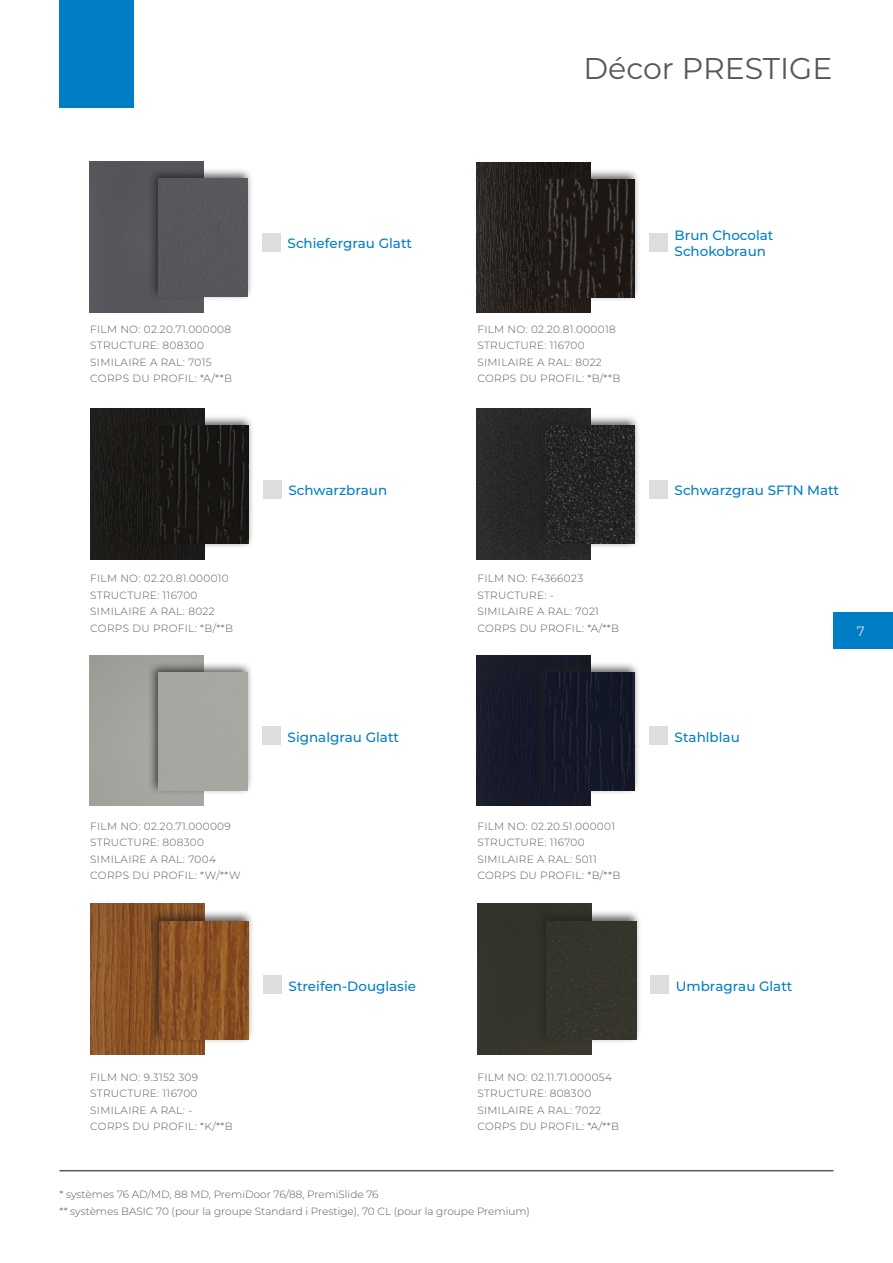
<style>
.page{position:relative;width:893px;height:1263px;background:#fff}
.page>*{position:absolute;margin:0;border:0;box-sizing:border-box;transform-origin:0 0}
.t1{font:30px "Montserrat";color:#57585a}
.t2{font:500 13.5px "Montserrat";color:#007ec5}
.t3{font:13.5px "Montserrat";color:#dcdddf}
.t4{font:300 10.5px "Montserrat";letter-spacing:.03em;color:#57585a}
.t5{font:300 10.5px/16.5px "Montserrat";color:#57585a}
</style>
<div class="page">
<div style="left:833px;top:612px;width:60px;height:36px;background:#007ec5"></div>
<hr style="left:60px;top:1170px;width:773px;height:1px;background:#57585a">
<div style="left:60px;top:0;width:74px;height:108px;background:#007ec5"></div>
<div style="left:650px;top:975px;width:18px;height:18px;background:#dcdddf"></div>
<div style="left:477px;top:904px;width:114px;height:151px;background:#34342b"></div>
<div style="left:536px;top:909px;width:106px;height:135px;background:#231f20;opacity:.75"></div>
<div style="left:547px;top:921px;width:89px;height:118px;background:#35352b"></div>
<div style="left:649px;top:480px;width:18px;height:18px;background:#dcdddf"></div>
<img style="left:476px;top:409px;width:114px;height:150px">
<div style="left:534px;top:414px;width:106px;height:135px;background:#231f20;opacity:.75"></div>
<img style="left:546px;top:426px;width:89px;height:118px">
<div style="left:262px;top:726px;width:18px;height:18px;background:#dcdddf"></div>
<div style="left:148px;top:661px;width:105px;height:134px;background:#231f20;opacity:.75"></div>
<div style="left:159px;top:672px;width:89px;height:118px;background:#a7a6a1"></div>
<div style="left:649px;top:726px;width:18px;height:18px;background:#dcdddf"></div>
<div style="left:476px;top:655px;width:114px;height:151px;background:#181a29"></div>
<div style="left:534px;top:661px;width:106px;height:134px;background:#231f20;opacity:.75"></div>
<img style="left:546px;top:672px;width:89px;height:118px">
<div style="left:263px;top:975px;width:18px;height:18px;background:#dcdddf"></div>
<img style="left:90px;top:904px;width:114px;height:151px">
<div style="left:149px;top:909px;width:105px;height:135px;background:#231f20;opacity:.75"></div>
<img style="left:160px;top:921px;width:89px;height:118px">
<div style="left:649px;top:233px;width:18px;height:18px;background:#dcdddf"></div>
<img style="left:476px;top:162px;width:114px;height:151px">
<div style="left:534px;top:168px;width:106px;height:134px;background:#231f20;opacity:.75"></div>
<img style="left:546px;top:179px;width:89px;height:118px">
<div style="left:263px;top:480px;width:18px;height:18px;background:#dcdddf"></div>
<img style="left:90px;top:409px;width:114px;height:150px">
<div style="left:148px;top:414px;width:106px;height:135px;background:#231f20;opacity:.75"></div>
<img style="left:160px;top:426px;width:89px;height:118px">
<div style="left:262px;top:233px;width:18px;height:18px;background:#dcdddf"></div>
<div style="left:89px;top:162px;width:114px;height:150px;background:#56565b"></div>
<div style="left:148px;top:167px;width:105px;height:135px;background:#231f20;opacity:.75"></div>
<div style="left:159px;top:179px;width:89px;height:118px;background:#56575b"></div>
<p class="t1" style="left:583px;top:48px;width:250px">Décor PRESTIGE</p>
<p class="t4" style="left:90px;top:322px;width:142px">FILM NO: 02.20.71.000008</p>
<p class="t4" style="left:90px;top:338px;width:115px">STRUCTURE: 808300</p>
<p class="t4" style="left:90px;top:355px;width:123px">SIMILAIRE A RAL: 7015</p>
<p class="t4" style="left:90px;top:371px;width:143px">CORPS DU PROFIL: *A/**B</p>
<p class="t2" style="left:288px;top:234px;width:126px">Schiefergrau Glatt</p>
<p class="t4" style="left:477px;top:322px;width:140px">FILM NO: 02.20.81.000018</p>
<p class="t4" style="left:477px;top:338px;width:109px">STRUCTURE: 116700</p>
<p class="t4" style="left:477px;top:355px;width:126px">SIMILAIRE A RAL: 8022</p>
<p class="t4" style="left:477px;top:371px;width:144px">CORPS DU PROFIL: *B/**B</p>
<p class="t2" style="left:675px;top:226px;width:100px">Brun Chocolat</p>
<p class="t2" style="left:675px;top:242px;width:93px">Schokobraun</p>
<p class="t4" style="left:90px;top:571px;width:140px">FILM NO: 02.20.81.000010</p>
<p class="t4" style="left:90px;top:588px;width:109px">STRUCTURE: 116700</p>
<p class="t4" style="left:90px;top:604px;width:126px">SIMILAIRE A RAL: 8022</p>
<p class="t4" style="left:90px;top:621px;width:144px">CORPS DU PROFIL: *B/**B</p>
<p class="t4" style="left:90px;top:819px;width:142px">FILM NO: 02.20.71.000009</p>
<p class="t4" style="left:90px;top:835px;width:115px">STRUCTURE: 808300</p>
<p class="t4" style="left:90px;top:852px;width:127px">SIMILAIRE A RAL: 7004</p>
<p class="t4" style="left:90px;top:868px;width:152px">CORPS DU PROFIL: *W/**W</p>
<p class="t2" style="left:289px;top:481px;width:100px">Schwarzbraun</p>
<p class="t4" style="left:477px;top:571px;width:107px">FILM NO: F4366023</p>
<p class="t4" style="left:477px;top:588px;width:78px">STRUCTURE: -</p>
<p class="t4" style="left:477px;top:604px;width:123px">SIMILAIRE A RAL: 7021</p>
<p class="t4" style="left:477px;top:621px;width:143px">CORPS DU PROFIL: *A/**B</p>
<p class="t2" style="left:675px;top:481px;width:166px">Schwarzgrau SFTN Matt</p>
<p class="t3" style="left:857px;top:622px;width:9px">7</p>
<p class="t2" style="left:288px;top:727px;width:113px">Signalgrau Glatt</p>
<p class="t2" style="left:675px;top:727px;width:67px">Stahlblau</p>
<p class="t4" style="left:477px;top:819px;width:139px">FILM NO: 02.20.51.000001</p>
<p class="t4" style="left:477px;top:835px;width:109px">STRUCTURE: 116700</p>
<p class="t4" style="left:477px;top:852px;width:121px">SIMILAIRE A RAL: 5011</p>
<p class="t4" style="left:477px;top:868px;width:144px">CORPS DU PROFIL: *B/**B</p>
<p class="t4" style="left:90px;top:1070px;width:109px">FILM NO: 9.3152 309</p>
<p class="t4" style="left:90px;top:1086px;width:109px">STRUCTURE: 116700</p>
<p class="t4" style="left:90px;top:1103px;width:104px">SIMILAIRE A RAL: -</p>
<p class="t4" style="left:90px;top:1119px;width:144px">CORPS DU PROFIL: *K/**B</p>
<p class="t2" style="left:289px;top:976px;width:129px">Streifen-Douglasie</p>
<p class="t4" style="left:477px;top:1070px;width:136px">FILM NO: 02.11.71.000054</p>
<p class="t4" style="left:477px;top:1086px;width:115px">STRUCTURE: 808300</p>
<p class="t4" style="left:477px;top:1103px;width:125px">SIMILAIRE A RAL: 7022</p>
<p class="t4" style="left:477px;top:1119px;width:143px">CORPS DU PROFIL: *A/**B</p>
<p class="t5" style="left:60px;top:1186px;width:472px">* systèmes 76 AD/MD, 88 MD, PremiDoor 76/88, PremiSlide 76<br>** systèmes BASIC 70 (pour la groupe Standard i Prestige), 70 CL (pour la groupe Premium)</p>
<p class="t2" style="left:676px;top:976px;width:118px">Umbragrau Glatt</p>
</div>
